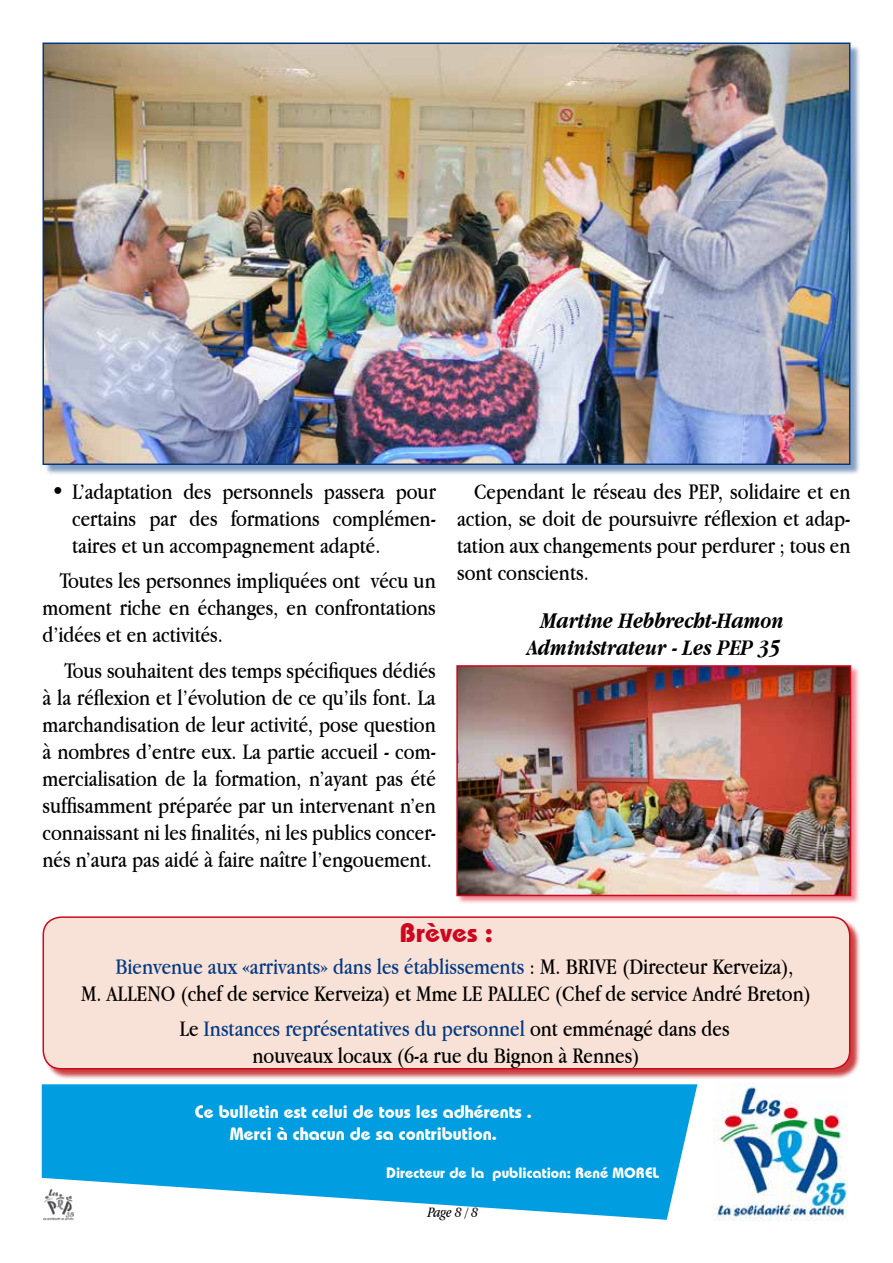
<style>
.page{position:relative;width:893px;height:1263px;background:#fff}
.page>*{position:absolute;margin:0;border:0;box-sizing:border-box;transform-origin:0 0}
.t1{font:700 27px "Bahamas";color:#cd071e}
.t2{font:23.25px/27px "Apple Garamond";color:#000;text-align:justify}
.t3{font:italic 700 23.25px/27px "Apple Garamond";color:#000;text-align:center}
.t4{font:700 18px/21.6px "Bahamas";color:#fff;text-align:center}
.t5{font:700 15px "Bahamas";color:#fff}
.t6{font:italic 15px "Apple Garamond";color:#000}
.s1{color:#003882}
</style>
<div class="page">
<svg style="left:42px;top:1084px;width:655px;height:136px;fill:#009ee0"></svg>
<img style="left:714px;top:1084px;width:134px;height:136px">
<img style="left:42px;top:1189px;width:32px;height:31px">
<div style="left:44px;top:918px;width:817px;height:162px;background:#ba0000;opacity:.75"></div>
<div style="left:43px;top:917px;width:807px;height:152px;background:#f8e1d6;border-radius:18px"></div>
<div style="left:43px;top:916px;width:807px;height:153px;border:2px solid #cd071e;border-radius:18px"></div>
<div style="left:44px;top:44px;width:817px;height:431px;background:#003882;opacity:.49"></div>
<img style="left:46px;top:46px;width:801px;height:416px">
<div style="left:43px;top:43px;width:807px;height:422px;border:2px solid #003882"></div>
<div style="left:456px;top:665px;width:404px;height:240px;background:#e2001a;opacity:.49"></div>
<img style="left:459px;top:668px;width:389px;height:225px">
<div style="left:456px;top:665px;width:395px;height:231px;border:2px solid #cd071e"></div>
<p class="t2" style="left:72px;top:477px;width:365px;text-indent:-21px">• L’adaptation des personnels passera pour certains par des formations complémen&shy;taires et un accompagnement adapté.</p>
<p class="t2" style="left:42px;top:567px;width:395px;text-indent:17px">Toutes les personnes impliquées ont vécu un moment riche en échanges, en confrontations d’idées et en activités.</p>
<p class="t2" style="left:42px;top:656px;width:395px;text-indent:22px">Tous souhaitent des temps spécifiques dédiés à la réflexion et l’évolution de ce qu’ils font. La marchandisation de leur activité, pose question à nombres d’entre eux. La partie accueil - com&shy;mercialisation de la formation, n’ayant pas été suffisamment préparée par un intervenant n’en connaissant ni les finalités, ni les publics concer&shy;nés n’aura pas aidé à faire naître l’engouement.</p>
<p class="t2" style="left:457px;top:477px;width:395px;text-indent:17px">Cependant le réseau des PEP, solidaire et en action, se doit de poursuivre réflexion et adap&shy;tation aux changements pour perdurer ; tous en sont conscients.</p>
<p class="t3" style="left:527px;top:606px;width:258px">Martine Hebbrecht-Hamon<br>Administrateur - Les PEP 35</p>
<p class="t1" style="left:400px;top:916px;width:94px">Brèves :</p>
<p class="t2" style="left:81px;top:952px;width:731px;text-indent:34px"><span class="s1">Bienvenue aux «arrivants» dans les établissements</span> : M. BRIVE (Directeur Kerveiza),<br>M. ALLENO (chef de service Kerveiza) et Mme LE PALLEC (Chef de service André Breton)</p>
<p class="t2" style="left:253px;top:1015px;width:479px;text-indent:-73px">Le <span class="s1">Instances représentatives du personnel</span> ont emménagé dans des nouveaux locaux (6-a rue du Bignon à Rennes)</p>
<p class="t4" style="left:195px;top:1100px;width:338px">Ce bulletin est celui de tous les adhérents .<br>Merci à chacun de sa contribution.</p>
<p class="t5" style="left:386px;top:1163px;width:275px">Directeur de la publication: René MOREL</p>
<p class="t6" style="left:428px;top:1204px;width:52px">Page 8 / 8</p>
</div>
